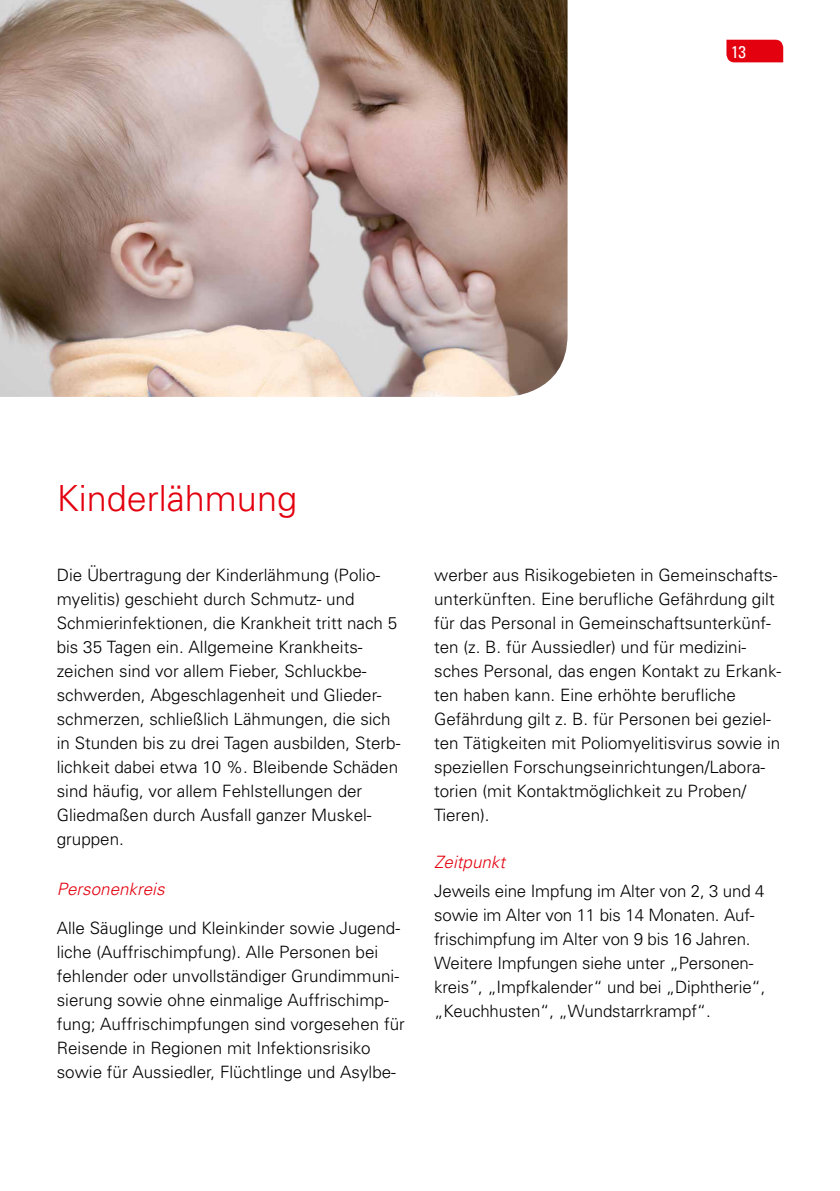
<style>
.page{position:relative;width:840px;height:1191px;background:#fff}
.page>*{position:absolute;margin:0;border:0;box-sizing:border-box;transform-origin:0 0}
.t1{font:300 36px "Univers";color:#e3000f}
.t2{font:300 17px/24px "Univers";color:#000}
.t3{font:italic 300 17px "Univers";color:#e3000f}
.t4{font:condensed 17px "Univers";color:#fff}
</style>
<div class="page">
<svg style="left:726px;top:40px;width:56px;height:22px"></svg>
<img style="left:0;top:0;width:567px;height:397px">
<p class="t4" style="left:730px;top:41px;width:17px">13</p>
<h1 class="t1" style="left:57px;top:476px;width:242px">Kinderlähmung</h1>
<p class="t2" style="left:57px;top:562px;width:345px">Die Übertragung der Kinderlähmung (Polio&shy;myelitis) geschieht durch Schmutz- und Schmierinfektionen, die Krankheit tritt nach 5 bis 35 Tagen ein. Allgemeine Krankheits&shy;zeichen sind vor allem Fieber, Schluckbe&shy;schwerden, Abgeschlagenheit und Glieder&shy;schmerzen, schließlich Lähmungen, die sich in Stunden bis zu drei Tagen ausbilden, Sterb&shy;lichkeit dabei etwa 10 %. Bleibende Schäden sind häufig, vor allem Fehlstellungen der Gliedmaßen durch Ausfall ganzer Muskel&shy;gruppen.</p>
<p class="t3" style="left:57px;top:878px;width:109px">Personenkreis</p>
<p class="t2" style="left:57px;top:915px;width:349px">Alle Säuglinge und Kleinkinder sowie Jugend&shy;liche (Auffrischimpfung). Alle Personen bei fehlender oder unvollständiger Grundimmuni&shy;sierung sowie ohne einmalige Auffrischimp&shy;fung; Auffrischimpfungen sind vorgesehen für Reisende in Regionen mit Infektionsrisiko sowie für Aussiedler, Flüchtlinge und Asylbe-</p>
<p class="t2" style="left:434px;top:562px;width:348px">werber aus Risikogebieten in Gemeinschafts&shy;unterkünften. Eine berufliche Gefährdung gilt für das Personal in Gemeinschaftsunterkünf&shy;ten (z. B. für Aussiedler) und für medizini&shy;sches Personal, das engen Kontakt zu Erkank&shy;ten haben kann. Eine erhöhte berufliche Gefährdung gilt z. B. für Personen bei geziel&shy;ten Tätigkeiten mit Poliomyelitisvirus sowie in speziellen Forschungseinrichtungen/Labora&shy;torien (mit Kontaktmöglichkeit zu Proben/ Tieren).</p>
<p class="t3" style="left:434px;top:851px;width:72px">Zeitpunkt</p>
<p class="t2" style="left:434px;top:879px;width:332px">Jeweils eine Impfung im Alter von 2, 3 und 4 sowie im Alter von 11 bis 14 Monaten. Auf&shy;frischimpfung im Alter von 9 bis 16 Jahren.<br>Weitere Impfungen siehe unter „Personen&shy;kreis”, „Impfkalender“ und bei „Diphtherie“, „Keuchhusten“, „Wundstarrkrampf“.</p>
</div>
